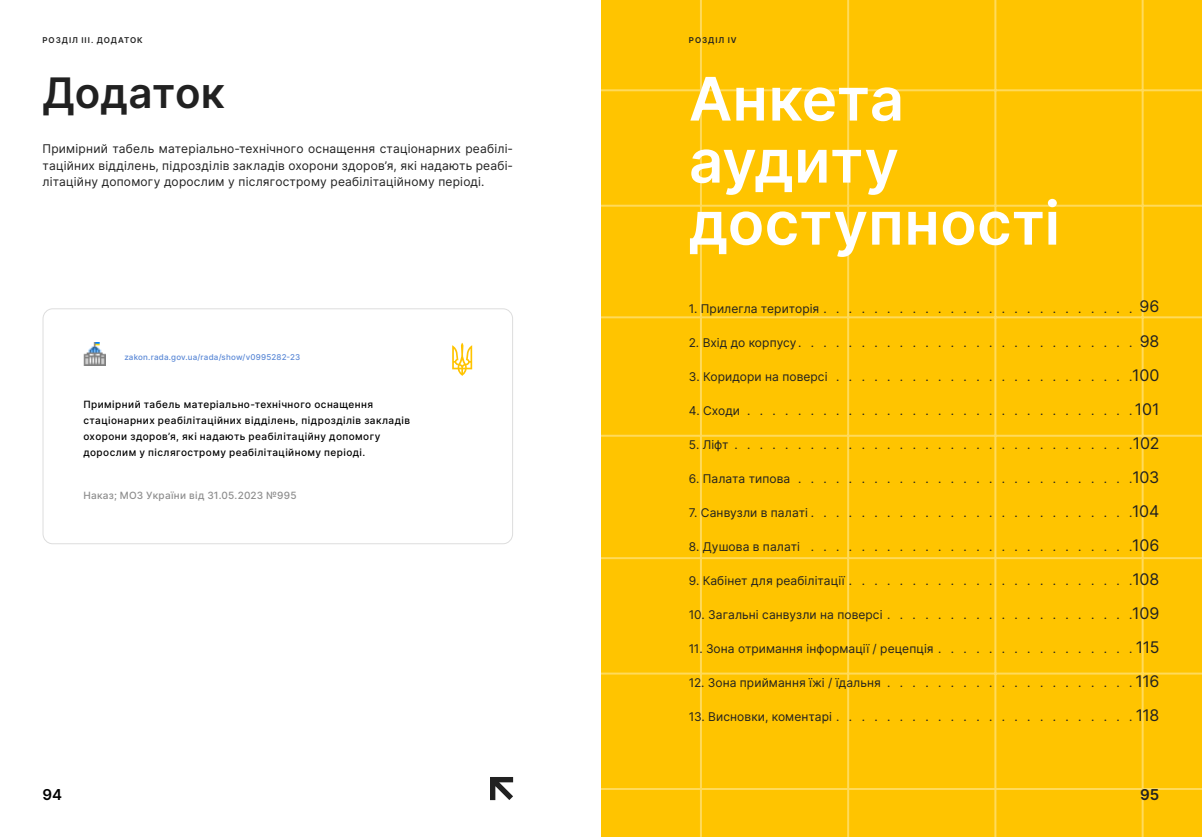
<style>
.page{position:relative;width:1202px;height:837px;background:#fff}
.page>*{position:absolute;margin:0;border:0;box-sizing:border-box;transform-origin:0 0}
.t1{font:600 60px/62px "Inter";color:#fff}
.t2{font:600 42px "Inter";color:#212121}
.t3{font:16px/34px "Inter";letter-spacing:-.015em;color:#212121;text-align:center}
.t4{font:600 15px "Inter";color:#000}
.t5{font:600 15px "Inter";color:#212121}
.t6{font:12px/16.8px "Inter";letter-spacing:.01em;color:#212121;text-align:justify}
.t7{font:500 10px/16px "Inter";letter-spacing:.045em;color:#000}
.t8{font:500 10px "Inter";letter-spacing:.025em;color:#8d8d8d}
.t9{font:500 8px "Inter";letter-spacing:.025em;color:#5a88d6}
.t10{font:600 8px "Inter";letter-spacing:.12em;color:#212121}
</style>
<div class="page">
<svg style="left:490px;top:777px;width:23px;height:22px"></svg>
<div style="left:601px;top:0;width:601px;height:836px;background:#ffc400"></div>
<hr style="left:601px;top:672px;width:601px;height:2px;background:#ffda5a">
<hr style="left:601px;top:557px;width:601px;height:2px;background:#ffda5a">
<hr style="left:601px;top:787px;width:601px;height:2px;background:#ffda5a">
<hr style="left:601px;top:205px;width:601px;height:2px;background:#ffda5a">
<hr style="left:601px;top:89px;width:601px;height:2px;background:#ffda5a">
<hr style="left:601px;top:434px;width:601px;height:2px;background:#ffda5a">
<hr style="left:601px;top:316px;width:601px;height:2px;background:#ffda5a">
<hr style="left:847px;top:0;width:2px;height:836px;background:#ffda5a">
<hr style="left:994px;top:0;width:2px;height:836px;background:#ffda5a">
<hr style="left:1142px;top:0;width:2px;height:836px;background:#ffda5a">
<hr style="left:700px;top:0;width:2px;height:836px;background:#ffda5a">
<div style="left:43px;top:308px;width:470px;height:236px;border:1px solid #ddd;border-radius:10px"></div>
<svg style="left:452px;top:342px;width:20px;height:34px"></svg>
<img style="left:83px;top:342px;width:22px;height:23px">
<p class="t10" style="left:43px;top:34px;width:102px">РОЗДІЛ III. ДОДАТОК</p>
<p class="t10" style="left:689px;top:34px;width:49px">РОЗДІЛ IV</p>
<h2 class="t2" style="left:43px;top:62px;width:184px">Додаток</h2>
<p class="t6" style="left:43px;top:140px;width:472px">Примірний табель матеріально-технічного оснащення стаціонарних реабілі&shy;таційних відділень, підрозділів закладів охорони здоров’я, які надають реабі&shy;літаційну допомогу дорослим у післягострому реабілітаційному періоді.</p>
<p class="t9" style="left:124px;top:351px;width:177px">zakon.rada.gov.ua/rada/show/v0995282-23</p>
<p class="t7" style="left:83px;top:396px;width:328px">Примірний табель матеріально-технічного оснащення стаціонарних реабілітаційних відділень, підрозділів закладів охорони здоров’я, які надають реабілітаційну допомогу дорослим у післягострому реабілітаційному періоді.</p>
<p class="t8" style="left:83px;top:488px;width:215px">Наказ; МОЗ України від 31.05.2023 №995</p>
<p class="t4" style="left:43px;top:783px;width:21px">94</p>
<h1 class="t1" style="left:689px;top:66px;width:373px">Анкета аудиту доступності</h1>
<h3 class="t3" style="left:1132px;top:289px;width:29px">96<br>98<br>100<br>101<br>102<br>103<br>104<br>106<br>108<br>109<br>115<br>116<br>118</h3>
<p class="t6" style="left:689px;top:299px;width:445px">1. Прилегла територія.........................</p>
<p class="t6" style="left:689px;top:333px;width:445px">2. Вхід до корпусу...........................</p>
<p class="t6" style="left:689px;top:368px;width:140px">3. Коридори на поверсі</p>
<p class="t6" style="left:689px;top:402px;width:53px">4. Сходи</p>
<p class="t6" style="left:689px;top:436px;width:41px">5. Ліфт</p>
<p class="t6" style="left:689px;top:470px;width:103px">6. Палата типова</p>
<p class="t6" style="left:689px;top:503px;width:445px">7. Санвузли в палаті..........................</p>
<p class="t6" style="left:689px;top:538px;width:113px">8. Душова в палаті</p>
<p class="t6" style="left:689px;top:572px;width:445px">9. Кабінет для реабілітації.......................</p>
<p class="t6" style="left:689px;top:606px;width:445px">10. Загальні санвузли на поверсі . . . . . . . . . . . . . . . . . . . .</p>
<p class="t6" style="left:689px;top:640px;width:445px">11. Зона отримання інформації / рецепція . . . . . . . . . . . . . . . .</p>
<p class="t6" style="left:689px;top:673px;width:193px">12. Зона приймання їжі / їдальня</p>
<p class="t6" style="left:689px;top:707px;width:145px">13. Висновки, коментарі</p>
<p class="t6" style="left:836px;top:367px;width:298px">........................</p>
<p class="t6" style="left:747px;top:401px;width:387px">...............................</p>
<p class="t6" style="left:734px;top:435px;width:400px">................................</p>
<p class="t6" style="left:798px;top:469px;width:336px">...........................</p>
<p class="t6" style="left:811px;top:537px;width:323px">..........................</p>
<p class="t6" style="left:887px;top:673px;width:247px">....................</p>
<p class="t6" style="left:811px;top:707px;width:323px">..........................</p>
<p class="t5" style="left:1140px;top:783px;width:21px">95</p>
</div>
